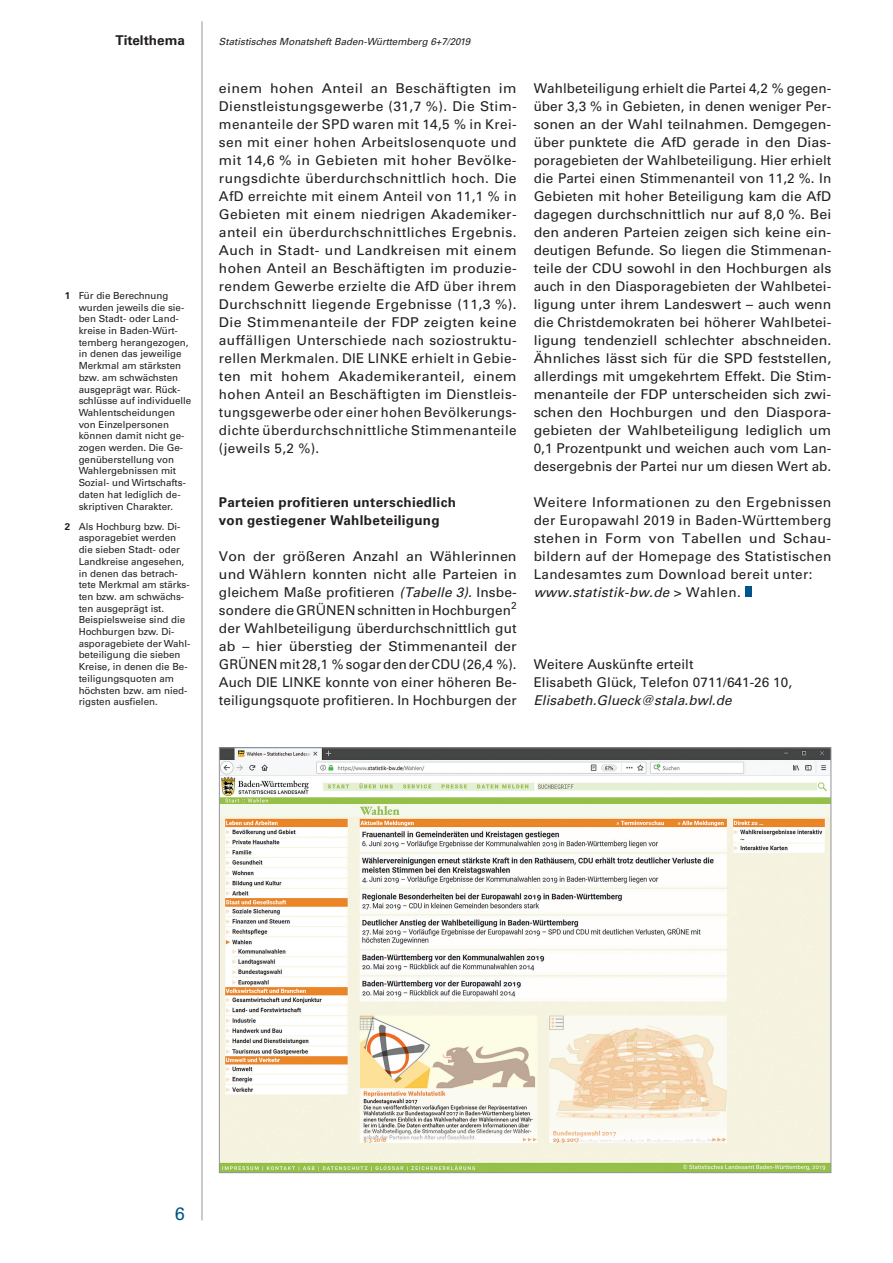
<style>
.page{position:relative;width:893px;height:1263px;background:#fff}
.page>*{position:absolute;margin:0;border:0;box-sizing:border-box;transform-origin:0 0}
.t1{font:18px "Univers";color:#01548a}
.Fließtext{font:13.5px/18px "Univers";letter-spacing:.015em;color:#231f20;text-align:justify;scale:1.05 1}
.Fließtext-2{font:13.5px/18px "Univers";letter-spacing:.015em;color:#231f20;text-align:justify}
.Auskünfte{font:13.5px/18px "Univers";letter-spacing:.005em;color:#231f20}
.Kapitelzwischenübers{font:700 13.5px/18px "Univers";letter-spacing:.02em;color:#231f20}
.Fließtext-3{font:italic 13.5px "Univers";letter-spacing:.025em;color:#231f20}
.Kapitelzwischenübers-2{font:700 13.5px "Univers";color:#231f20}
.t2{font:9.75px/11.7px "Univers";color:#231f20}
.t3{font:italic 9.75px "Univers";color:#231f20}
.s1{font-weight:700}
.s2{font-style:italic}
.s3{font-style:normal}
</style>
<div class="page">
<hr style="left:202px;top:21px;width:1px;height:1199px;background:#939598">
<div style="left:745px;top:587px;width:7px;height:10px;background:#01548a"></div>
<img style="left:221px;top:749px;width:608px;height:422px">
<p class="Kapitelzwischenübers-2" style="left:115px;top:32px;width:71px">Titelthema</p>
<p class="t3" style="left:219px;top:35px;width:253px">Statistisches Monatsheft Baden-Württemberg 6+7/2019</p>
<p class="t2" style="left:79px;top:290px;width:114px;text-indent:-14px"><span class="s1">1</span> Für die Berechnung wurden jeweils die sie&shy;ben Stadt- oder Land&shy;kreise in Baden-Würt&shy;temberg herangezogen, in denen das jeweilige<br>Merkmal am stärksten bzw. am schwächsten ausgeprägt war. Rück&shy;schlüsse auf individuelle<br>Wahlentscheidungen von Einzelpersonen können damit nicht ge&shy;zogen werden. Die Ge&shy;genüberstellung von<br>Wahlergebnissen mit<br>Sozial- und Wirtschafts&shy;daten hat lediglich de&shy;skriptiven Charakter.</p>
<p class="t2" style="left:79px;top:520px;width:113px;text-indent:-14px"><span class="s1">2</span> Als Hochburg bzw. Di&shy;asporagebiet werden die sieben Stadt- oder<br>Landkreise angesehen, in denen das betrach&shy;tete Merkmal am stärks&shy;ten bzw. am schwächs&shy;ten ausgeprägt ist.<br>Beispielsweise sind die<br>Hochburgen bzw. Di&shy;asporagebiete der Wahl&shy;beteiligung die sieben<br>Kreise, in denen die Be&shy;teiligungsquoten am höchsten bzw. am nied&shy;rigsten ausfielen.</p>
<p class="Fließtext" style="left:219px;top:79px;width:285px">einem hohen Anteil an Beschäftigten im Dienstleistungsgewerbe (31,7 %). Die Stim&shy;menanteile der SPD waren mit 14,5 % in Krei&shy;sen mit einer hohen Arbeitslosenquote und mit 14,6 % in Gebieten mit hoher Bevölke&shy;rungsdichte überdurchschnittlich hoch. Die AfD erreichte mit einem Anteil von 11,1 % in Gebieten mit einem niedrigen Akademiker&shy;anteil ein überdurchschnittliches Ergebnis.<br>Auch in Stadt- und Landkreisen mit einem hohen Anteil an Beschäftigten im produzie&shy;rendem Gewerbe erzielte die AfD über ihrem Durchschnitt liegende Ergebnisse (11,3 %).<br>Die Stimmenanteile der FDP zeigten keine auffälligen Unterschiede nach soziostruktu&shy;rellen Merkmalen. DIE LINKE erhielt in Gebie&shy;ten mit hohem Akademikeranteil, einem hohen Anteil an Beschäftigten im Dienstleis&shy;tungsgewerbe oder einer hohen Bevölkerungs&shy;dichte überdurchschnittliche Stimmenanteile (jeweils 5,2 %).</p>
<p class="Kapitelzwischenübers" style="left:219px;top:493px;width:239px">Parteien profitieren unterschiedlich von gestiegener Wahlbeteiligung</p>
<p class="Fließtext" style="left:219px;top:547px;width:285px">Von der größeren Anzahl an Wählerinnen und Wählern konnten nicht alle Parteien in gleichem Maße profitieren <span class="s2">(Tabelle 3).</span> Insbe&shy;sondere die GRÜNEN schnitten in Hochburgen<sup>2 </sup>der Wahlbeteiligung überdurchschnittlich gut ab – hier überstieg der Stimmenanteil der GRÜNEN mit 28,1 % sogar den der CDU (26,4 %).<br>Auch DIE LINKE konnte von einer höheren Be&shy;teiligungsquote profitieren. In Hochburgen der</p>
<p class="Fließtext-2" style="left:534px;top:79px;width:299px">Wahlbeteiligung erhielt die Partei 4,2 % gegen&shy;über 3,3 % in Gebieten, in denen weniger Per&shy;sonen an der Wahl teilnahmen. Demgegen&shy;über punktete die AfD gerade in den Dias&shy;poragebieten der Wahlbeteiligung. Hier erhielt die Partei einen Stimmenanteil von 11,2 %. In Gebieten mit hoher Beteiligung kam die AfD dagegen durchschnittlich nur auf 8,0 %. Bei den anderen Parteien zeigen sich keine ein&shy;deutigen Befunde. So liegen die Stimmenan&shy;teile der CDU sowohl in den Hochburgen als auch in den Diasporagebieten der Wahlbetei&shy;ligung unter ihrem Landeswert – auch wenn die Christdemokraten bei höherer Wahlbetei&shy;ligung tendenziell schlechter abschneiden.<br>Ähnliches lässt sich für die SPD feststellen, allerdings mit umgekehrtem Effekt. Die Stim&shy;menanteile der FDP unterscheiden sich zwi&shy;schen den Hochburgen und den Diaspora&shy;gebieten der Wahlbeteiligung lediglich um 0,1 Prozentpunkt und weichen auch vom Lan&shy;desergebnis der Partei nur um diesen Wert ab.</p>
<p class="Fließtext-2" style="left:534px;top:493px;width:299px">Weitere Informationen zu den Ergebnissen der Europawahl 2019 in Baden-Württemberg stehen in Form von Tabellen und Schau&shy;bildern auf der Homepage des Statistischen Landesamtes zum Download bereit unter:</p>
<p class="Fließtext-3" style="left:534px;top:584px;width:209px">www.statistik-bw.de <span class="s3">&gt; Wahlen.</span></p>
<p class="Auskünfte" style="left:534px;top:655px;width:161px">Weitere Auskünfte erteilt</p>
<p class="Auskünfte" style="left:534px;top:673px;width:260px">Elisabeth Glück, Telefon 0711/641-26 10,<br><span class="s2">Elisabeth.Glueck@stala.bwl.de</span></p>
<h1 class="t1" style="left:175px;top:1203px;width:12px">6</h1>
</div>
